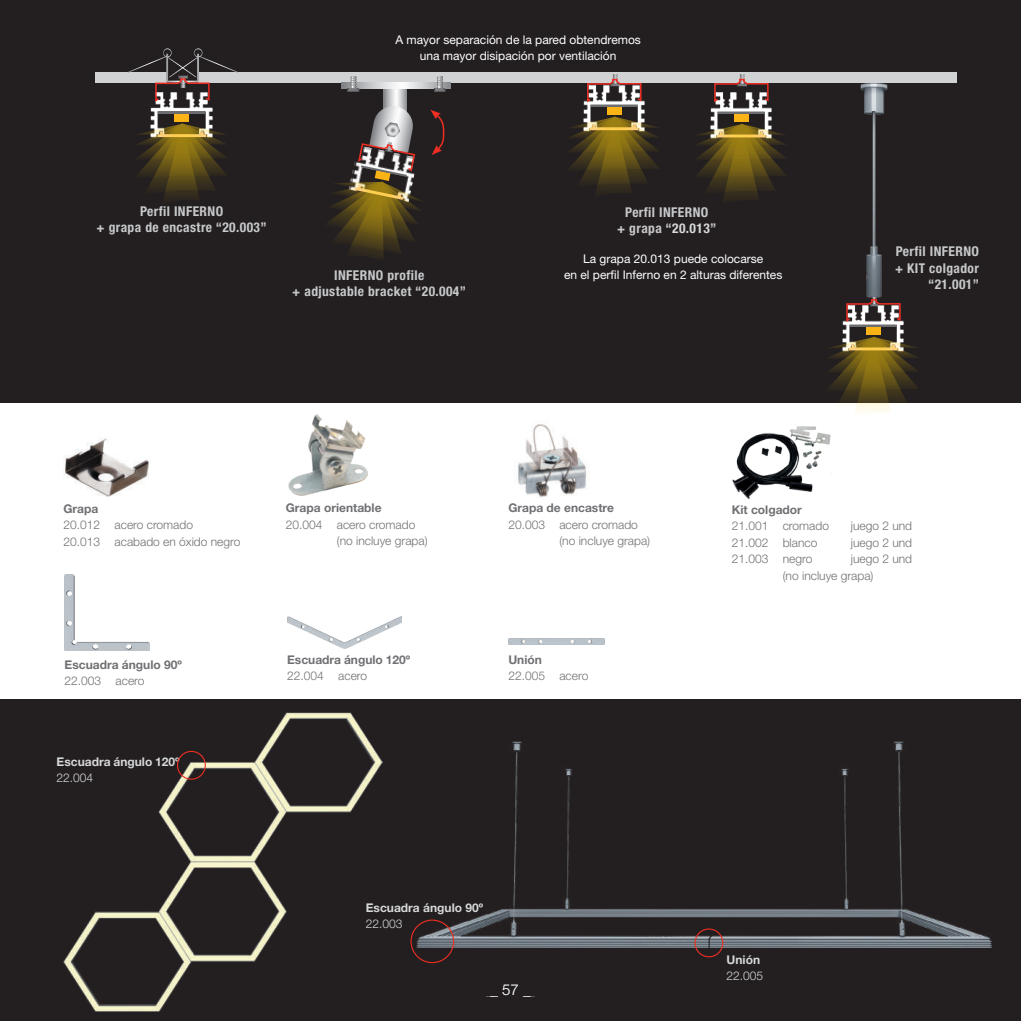
<style>
.page{position:relative;width:1021px;height:1021px;background:#fff}
.page>*{position:absolute;margin:0;border:0;box-sizing:border-box;transform-origin:0 0}
.t1{font:300 15px "Helvetica Neue LT Std";color:#fff}
.t2{font:300 15px "Helvetica Neue LT Std";color:#6f7073}
.t3{font:700 condensed 13.5px/16.2px "Helvetica Neue LT Std";letter-spacing:.03em;color:#c7c8ca;text-align:center}
.t4{font:300 12px/16.5px "Helvetica Neue LT Std";color:#6f7073}
.t5{font:12px/16.5px "Helvetica Neue LT Std";color:#fff;text-align:center}
.t6{font:700 12px "Helvetica Neue LT Std";color:#6f7073}
.t7{font:700 12px "Helvetica Neue LT Std";color:#d7d8da}
.t8{font:300 12px "Helvetica Neue LT Std";color:#d7d8da}
.s1{color:#d7d8da}
</style>
<div class="page">
<div style="left:0;top:0;width:1020px;height:402px;background:#231f20"></div>
<img style="left:287px;top:617px;width:114px;height:31px">
<img style="left:508px;top:638px;width:96px;height:6px">
<img style="left:65px;top:574px;width:85px;height:77px">
<img style="left:288px;top:414px;width:80px;height:82px">
<img style="left:63px;top:438px;width:86px;height:58px">
<img style="left:518px;top:424px;width:69px;height:73px">
<div style="left:0;top:699px;width:1020px;height:321px;background:#231f20"></div>
<img style="left:64px;top:712px;width:318px;height:299px">
<img style="left:417px;top:741px;width:574px;height:206px">
<img style="left:842px;top:320px;width:62px;height:17px">
<div style="left:866px;top:327px;width:14px;height:8px;background:#fbb316"></div>
<hr style="left:850px;top:325px;width:46px;height:2px;background:#6c6d70">
<svg style="left:823px;top:337px;width:96px;height:76px"></svg>
<svg style="left:845px;top:299px;width:56px;height:24px"></svg>
<img style="left:854px;top:82px;width:37px;height:217px">
<div style="left:198px;top:72px;width:759px;height:10px;background:#d1d2d4"></div>
<div style="left:95px;top:72px;width:71px;height:10px;background:#d1d2d4"></div>
<img style="left:732px;top:426px;width:99px;height:73px">
<div style="left:177px;top:750px;width:29px;height:29px;border:1px solid #ee2e22;border-radius:50%"></div>
<div style="left:410px;top:919px;width:44px;height:44px;border:1px solid #ee2e22;border-radius:50%"></div>
<div style="left:694px;top:928px;width:29px;height:29px;border:1px solid #ee2e22;border-radius:50%"></div>
<svg style="left:707px;top:930px;width:9px;height:18px"></svg>
<img style="left:710px;top:104px;width:62px;height:20px">
<div style="left:733px;top:114px;width:15px;height:8px;background:#fbb316"></div>
<hr style="left:718px;top:112px;width:46px;height:2px;background:#6c6d70">
<svg style="left:697px;top:124px;width:89px;height:75px"></svg>
<img style="left:583px;top:100px;width:61px;height:16px">
<div style="left:606px;top:107px;width:15px;height:8px;background:#fbb316"></div>
<hr style="left:591px;top:105px;width:46px;height:2px;background:#6c6d70">
<svg style="left:570px;top:116px;width:88px;height:76px"></svg>
<svg style="left:713px;top:74px;width:56px;height:30px"></svg>
<svg style="left:586px;top:74px;width:56px;height:30px"></svg>
<svg style="left:383px;top:89px;width:24px;height:17px"></svg>
<svg style="left:342px;top:83px;width:108px;height:6px"></svg>
<img style="left:348px;top:77px;width:11px;height:15px">
<img style="left:434px;top:77px;width:11px;height:15px">
<svg style="left:328px;top:106px;width:117px;height:152px"></svg>
<img style="left:151px;top:103px;width:61px;height:20px">
<div style="left:174px;top:114px;width:15px;height:7px;background:#fbb316"></div>
<hr style="left:159px;top:112px;width:46px;height:2px;background:#6c6d70">
<svg style="left:137px;top:123px;width:89px;height:75px"></svg>
<svg style="left:128px;top:48px;width:110px;height:55px"></svg>
<p class="t5" style="left:395px;top:31px;width:247px">A mayor separación de la pared obtendremos una mayor disipación por ventilación</p>
<p class="t3" style="left:96px;top:203px;width:172px">Perfil INFERNO<br>+ grapa de encastre “20.003”</p>
<p class="t3" style="left:292px;top:267px;width:175px">INFERNO profile<br>+ adjustable bracket “20.004”</p>
<p class="t3" style="left:617px;top:204px;width:101px">Perfil INFERNO<br>+ grapa “<span class="s1">20.013</span>”</p>
<p class="t5" style="left:564px;top:250px;width:220px">La grapa 20.013 puede colocarse<br>en el perfil Inferno en 2 alturas diferentes</p>
<p class="t3" style="left:895px;top:243px;width:85px;text-align:right">Perfil INFERNO + KIT colgador “21.001”</p>
<p class="t6" style="left:63px;top:501px;width:36px">Grapa</p>
<p class="t4" style="left:63px;top:516px;width:178px">20.012 acero cromado<br>20.013 acabado en óxido negro</p>
<p class="t6" style="left:65px;top:657px;width:119px">Escuadra ángulo 90º</p>
<p class="t4" style="left:65px;top:672px;width:81px">22.003 acero</p>
<p class="t7" style="left:57px;top:754px;width:125px">Escuadra ángulo 120º</p>
<p class="t8" style="left:57px;top:770px;width:38px">22.004</p>
<p class="t6" style="left:286px;top:500px;width:97px">Grapa orientable</p>
<p class="t4" style="left:337px;top:516px;width:92px;text-indent:-51px">20.004 acero cromado (no incluye grapa)</p>
<p class="t6" style="left:287px;top:652px;width:125px">Escuadra ángulo 120º</p>
<p class="t4" style="left:287px;top:667px;width:81px">22.004 acero</p>
<p class="t6" style="left:508px;top:500px;width:107px">Grapa de encastre</p>
<p class="t4" style="left:559px;top:516px;width:92px;text-indent:-51px">20.003 acero cromado (no incluye grapa)</p>
<p class="t6" style="left:508px;top:652px;width:35px">Unión</p>
<p class="t4" style="left:508px;top:667px;width:81px">22.005 acero</p>
<p class="t7" style="left:366px;top:899px;width:119px">Escuadra ángulo 90º</p>
<p class="t8" style="left:366px;top:916px;width:38px">22.003</p>
<p class="t1" style="left:490px;top:980px;width:42px">_ 57 _</p>
<p class="t2" style="left:486px;top:980px;width:9px">_</p>
<p class="t2" style="left:527px;top:980px;width:9px">_</p>
<p class="t6" style="left:731px;top:502px;width:72px">Kit colgador</p>
<p class="t4" style="left:731px;top:517px;width:99px">21.001 cromado</p>
<p class="t4" style="left:850px;top:517px;width:63px">juego 2 und</p>
<p class="t4" style="left:731px;top:534px;width:87px">21.002 blanco</p>
<p class="t4" style="left:850px;top:534px;width:63px">juego 2 und</p>
<p class="t4" style="left:731px;top:550px;width:82px">21.003 negro</p>
<p class="t4" style="left:782px;top:550px;width:131px;text-indent:68px">juego 2 und (no incluye grapa)</p>
<p class="t7" style="left:726px;top:951px;width:35px">Unión</p>
<p class="t8" style="left:726px;top:968px;width:38px">22.005</p>
</div>
